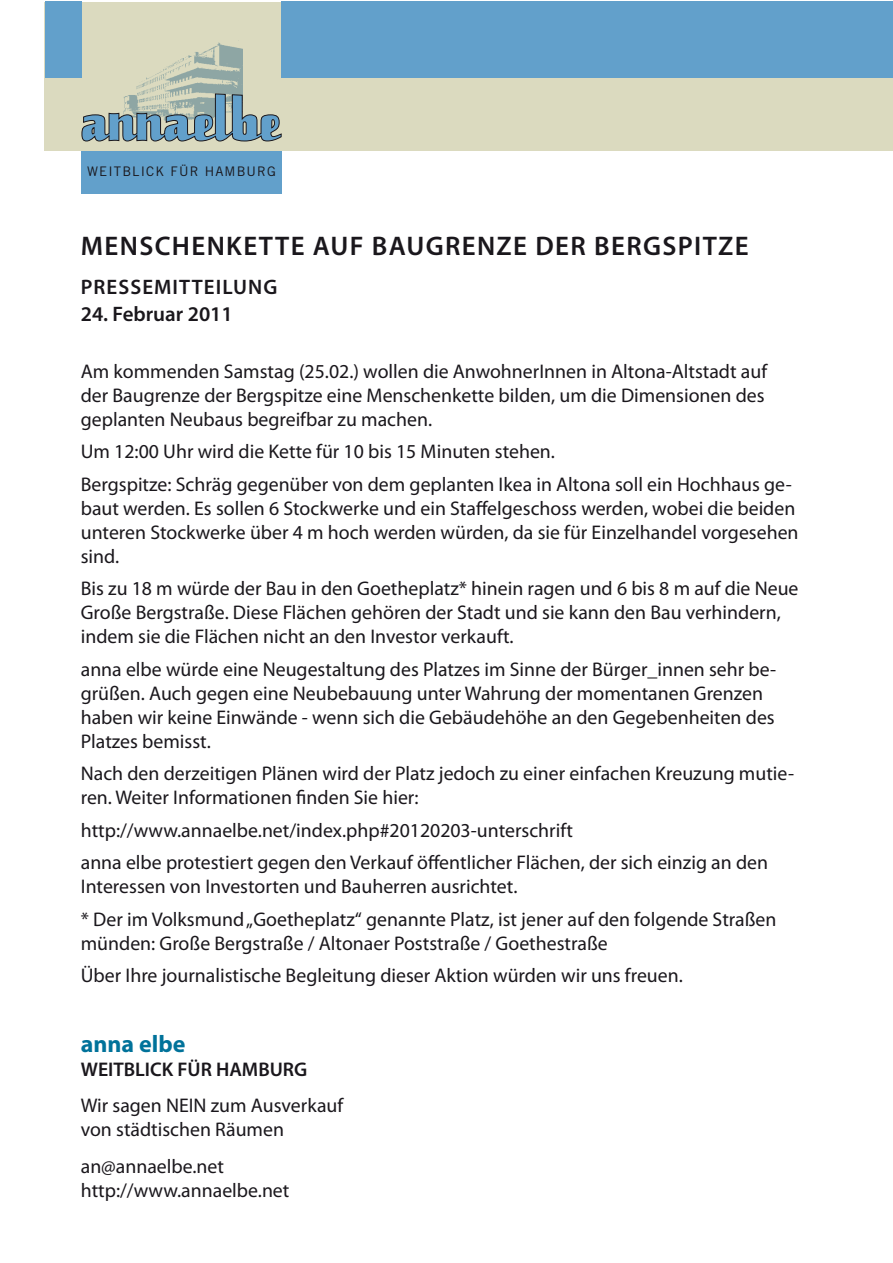
<style>
.page{position:relative;width:893px;height:1263px;background:#fff}
.page>*{position:absolute;margin:0;border:0;box-sizing:border-box;transform-origin:0 0}
.t1{font:600 27px "Myriad Pro";letter-spacing:.05em;color:#1a171c}
.t2{font:700 24px "Myriad Pro";color:#00729a}
.t3{font:600 21px "Myriad Pro";letter-spacing:.05em;color:#1a171c}
.t4{font:600 21px "Myriad Pro";color:#1a171c}
.t5{font:19.8px/24px "Myriad Pro";color:#1a171c}
.t6{font:600 19.8px "Myriad Pro";color:#1a171c}
.t7{font:13.2px "Trade Gothic";letter-spacing:.085em;color:#1a171c}
</style>
<div class="page">
<div style="left:45px;top:2px;width:848px;height:149px;background:#dbdabf"></div>
<div style="left:282px;top:1px;width:611px;height:76px;background:#62a0cb"></div>
<div style="left:81px;top:151px;width:201px;height:42px;background:#62a0cb"></div>
<img style="left:161px;top:42px;width:82px;height:30px">
<svg style="left:81px;top:72px;width:201px;height:70px"></svg>
<div style="left:45px;top:1px;width:36px;height:76px;background:#62a0cb"></div>
<p class="t7" style="left:87px;top:163px;width:190px">WEITBLICK FÜR HAMBURG</p>
<h1 class="t1" style="left:81px;top:228px;width:669px">MENSCHENKETTE AUF BAUGRENZE DER BERGSPITZE</h1>
<p class="t3" style="left:81px;top:274px;width:198px">PRESSEMITTEILUNG</p>
<p class="t4" style="left:81px;top:301px;width:153px">24. Februar 2011</p>
<p class="t5" style="left:81px;top:359px;width:688px">Am kommenden Samstag (25.02.) wollen die AnwohnerInnen in Altona-Altstadt auf der Baugrenze der Bergspitze eine Menschenkette bilden, um die Dimensionen des geplanten Neubaus begreifbar zu machen.</p>
<p class="t5" style="left:81px;top:435px;width:712px;line-height:32.5px">Um 12:00 Uhr wird die Kette für 10 bis 15 Minuten stehen.<br>Bergspitze: Schräg gegenüber von dem geplanten Ikea in Altona soll ein Hochhaus ge-</p>
<p class="t5" style="left:81px;top:496px;width:719px">baut werden. Es sollen 6 Stockwerke und ein Staffelgeschoss werden, wobei die beiden unteren Stockwerke über 4 m hoch werden würden, da sie für Einzelhandel vorgesehen sind.</p>
<p class="t5" style="left:81px;top:576px;width:719px">Bis zu 18 m würde der Bau in den Goetheplatz* hinein ragen und 6 bis 8 m auf die Neue<br>Große Bergstraße. Diese Flächen gehören der Stadt und sie kann den Bau verhindern, indem sie die Flächen nicht an den Investor verkauft.</p>
<p class="t5" style="left:81px;top:657px;width:697px">anna elbe würde eine Neugestaltung des Platzes im Sinne der Bürger_innen sehr be&shy;grüßen. Auch gegen eine Neubebauung unter Wahrung der momentanen Grenzen haben wir keine Einwände - wenn sich die Gebäudehöhe an den Gegebenheiten des Platzes bemisst.</p>
<p class="t5" style="left:81px;top:761px;width:715px">Nach den derzeitigen Plänen wird der Platz jedoch zu einer einfachen Kreuzung mutie&shy;ren. Weiter Informationen finden Sie hier:</p>
<p class="t5" style="left:81px;top:814px;width:689px;line-height:32.5px">http://www.annaelbe.net/index.php#20120203-unterschrift<br>anna elbe protestiert gegen den Verkauf öffentlicher Flächen, der sich einzig an den</p>
<p class="t5" style="left:81px;top:870px;width:697px;line-height:32.5px">Interessen von Investorten und Bauherren ausrichtet.<br>* Der im Volksmund „Goetheplatz“ genannte Platz, ist jener auf den folgende Straßen</p>
<p class="t5" style="left:81px;top:927px;width:604px;line-height:32.5px">münden: Große Bergstraße / Altonaer Poststraße / Goethestraße<br>Über Ihre journalistische Begleitung dieser Aktion würden wir uns freuen.</p>
<p class="t2" style="left:81px;top:1028px;width:106px">anna elbe</p>
<p class="t6" style="left:81px;top:1056px;width:228px">WEITBLICK FÜR HAMBURG</p>
<p class="t5" style="left:81px;top:1093px;width:264px">Wir sagen NEIN zum Ausverkauf von städtischen Räumen</p>
<p class="t5" style="left:81px;top:1154px;width:210px">an@annaelbe.net http://www.annaelbe.net</p>
</div>
